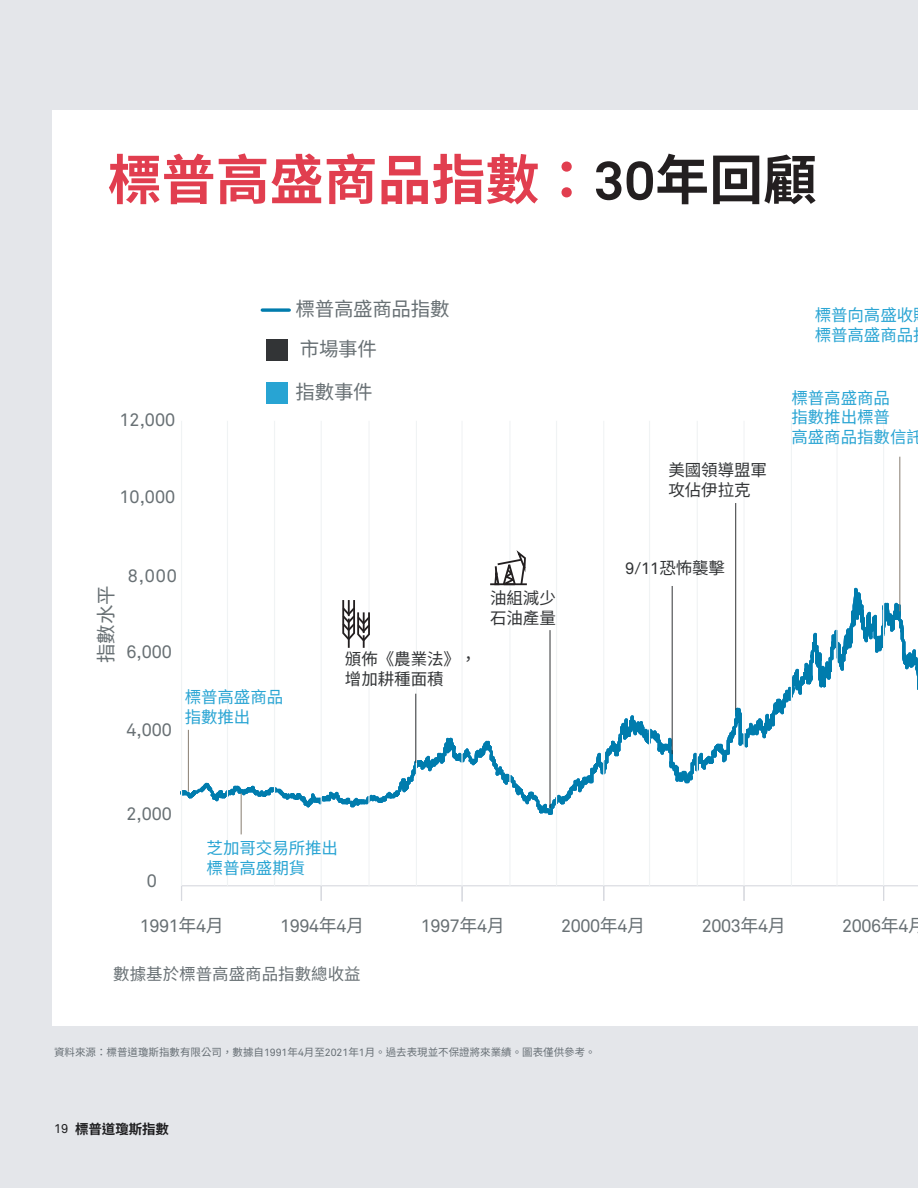
<style>
.page{position:relative;width:918px;height:1188px;background:#e4e6ea}
.page>*{position:absolute;margin:0;border:0;box-sizing:border-box;transform-origin:0 0}
.t1{font:700 54px "Noto Sans CJ Ktc";color:#e13e4f}
.t2{font:19.5px/39.8px "Noto Sans CJ Ktc";letter-spacing:-.015em;color:#687074}
.t3{font:18px "Akkurat Pro";letter-spacing:-.02em;color:#687074}
.t4{font:16.5px/19.8px "Noto Sans CJ Ktc";letter-spacing:-.005em;color:#28a4d3}
.t5{font:16.5px/19.8px "Noto Sans CJ Ktc";letter-spacing:-.005em;color:#323436}
.t6{font:16.5px "Noto Sans CJ Ktc";color:#687074}
.t7{font:16.5px "Akkurat Pro";color:#323436}
.t8{font:700 13.5px "Noto Sans CJ Ktc";letter-spacing:-.01em;color:#1e1e20}
.t9{font:10.5px "Noto Sans CJ Ktc";color:#676f75}
.s1{font-family:"Akkurat Pro";color:#231f20}
.s2{color:#231f20}
.s3{font-family:"Noto Sans CJ Ktc"}
.s4{font-family:"Akkurat Pro"}
.s5{font-family:"Akkurat Pro";font-weight:400;font-size:12.75px}
</style>
<div class="page">
<div style="left:52px;top:110px;width:866px;height:916px;background:#fff"></div>
<hr style="left:182px;top:885px;width:736px;height:1px;background:#d7d9df">
<svg style="left:743px;top:886px;width:2px;height:15px"></svg>
<svg style="left:462px;top:886px;width:1px;height:15px"></svg>
<svg style="left:321px;top:886px;width:1px;height:15px"></svg>
<svg style="left:181px;top:886px;width:1px;height:15px"></svg>
<svg style="left:603px;top:886px;width:1px;height:15px"></svg>
<svg style="left:883px;top:886px;width:1px;height:15px"></svg>
<svg style="left:182px;top:461px;width:736px;height:374px"></svg>
<hr style="left:836px;top:421px;width:2px;height:465px;background:#f0f3f4">
<hr style="left:883px;top:421px;width:1px;height:465px;background:#f0f3f4">
<hr style="left:743px;top:421px;width:2px;height:465px;background:#f0f3f4">
<hr style="left:791px;top:421px;width:1px;height:465px;background:#f0f3f4">
<hr style="left:649px;top:421px;width:1px;height:465px;background:#f0f3f4">
<hr style="left:697px;top:421px;width:1px;height:465px;background:#f0f3f4">
<hr style="left:556px;top:421px;width:1px;height:465px;background:#f0f3f4">
<hr style="left:603px;top:421px;width:1px;height:465px;background:#f0f3f4">
<hr style="left:461px;top:421px;width:2px;height:465px;background:#f0f3f4">
<hr style="left:509px;top:421px;width:2px;height:465px;background:#f0f3f4">
<hr style="left:368px;top:421px;width:2px;height:465px;background:#f0f3f4">
<hr style="left:416px;top:421px;width:1px;height:465px;background:#f0f3f4">
<hr style="left:274px;top:421px;width:1px;height:465px;background:#f0f3f4">
<hr style="left:321px;top:421px;width:1px;height:465px;background:#f0f3f4">
<hr style="left:227px;top:421px;width:1px;height:465px;background:#f0f3f4">
<hr style="left:181px;top:421px;width:1px;height:465px;background:#f0f3f4">
<svg style="left:262px;top:308px;width:27px;height:4px"></svg>
<div style="left:266px;top:339px;width:22px;height:22px;background:#323436"></div>
<div style="left:266px;top:382px;width:22px;height:21px;background:#28a4d3"></div>
<hr style="left:188px;top:730px;width:1px;height:62px;background:#877d70">
<hr style="left:415px;top:694px;width:1px;height:69px;background:#323436">
<hr style="left:672px;top:586px;width:1px;height:168px;background:#323436">
<hr style="left:735px;top:503px;width:1px;height:207px;background:#323436">
<hr style="left:899px;top:457px;width:1px;height:154px;background:#877d70">
<hr style="left:550px;top:630px;width:1px;height:178px;background:#323436">
<hr style="left:241px;top:793px;width:1px;height:41px;background:#877d70">
<svg style="left:341px;top:598px;width:31px;height:50px"></svg>
<hr style="left:490px;top:583px;width:37px;height:2px;background:#231f20">
<svg style="left:493px;top:550px;width:34px;height:37px"></svg>
<h1 class="t1" style="left:108px;top:149px;width:711px">標普高盛商品指數：<span class="s1">30</span><span class="s2">年回顧</span></h1>
<p class="t3" style="left:120px;top:409px;width:57px">12,000</p>
<p class="t3" style="left:120px;top:486px;width:57px">10,000</p>
<p class="t2" style="left:296px;top:290px;width:155px">標普高盛商品指數市場事件</p>
<p class="t2" style="left:296px;top:372px;width:79px">指數事件</p>
<p class="t2" style="left:87px;top:663px;width:79px;rotate:-90deg">指數水平</p>
<p class="t3" style="left:128px;top:565px;width:51px">8,000</p>
<p class="t3" style="left:126px;top:641px;width:47px">6,000</p>
<p class="t3" style="left:126px;top:720px;width:47px">4,000</p>
<p class="t4" style="left:185px;top:688px;width:100px">標普高盛商品指數推出</p>
<p class="t5" style="left:345px;top:649px;width:133px">頒佈《農業法》，增加耕種面積</p>
<p class="t5" style="left:490px;top:588px;width:67px">油組減少石油產量</p>
<p class="t5" style="left:668px;top:461px;width:100px">美國領導盟軍攻佔伊拉克</p>
<p class="t7" style="left:625px;top:559px;width:101px">9/11<span class="s3">恐怖襲擊</span></p>
<p class="t4" style="left:815px;top:305px;width:100px">標普向高盛收標普高盛商品</p>
<p class="t4" style="left:791px;top:388px;width:133px">標普高盛商品<br>指數推出標普<br>高盛商品指數信託</p>
<p class="t3" style="left:126px;top:803px;width:47px">2,000</p>
<p class="t3" style="left:147px;top:870px;width:12px">0</p>
<p class="t4" style="left:207px;top:838px;width:133px">芝加哥交易所推出標普高盛期貨</p>
<p class="t3" style="left:140px;top:915px;width:86px">1991<span class="s3">年</span>4<span class="s3">月</span></p>
<p class="t3" style="left:280px;top:915px;width:86px">1994<span class="s3">年</span>4<span class="s3">月</span></p>
<p class="t3" style="left:421px;top:915px;width:86px">1997<span class="s3">年</span>4<span class="s3">月</span></p>
<p class="t3" style="left:561px;top:915px;width:86px">2000<span class="s3">年</span>4<span class="s3">月</span></p>
<p class="t3" style="left:702px;top:915px;width:86px">2003<span class="s3">年</span>4<span class="s3">月</span></p>
<p class="t6" style="left:113px;top:964px;width:249px">數據基於標普高盛商品指數總收益</p>
<p class="t9" style="left:54px;top:1046px;width:543px">資料來源：標普道瓊斯指數有限公司，數據自<span class="s4">1991</span>年<span class="s4">4</span>月至<span class="s4">2021</span>年<span class="s4">1</span>月。過去表現並不保證將來業績。圖表僅供參考。</p>
<p class="t8" style="left:54px;top:1121px;width:116px"><span class="s5">19</span> 標普道瓊斯指數</p>
<p class="t3" style="left:842px;top:915px;width:86px">2006<span class="s3">年</span>4<span class="s3">月</span></p>
</div>
